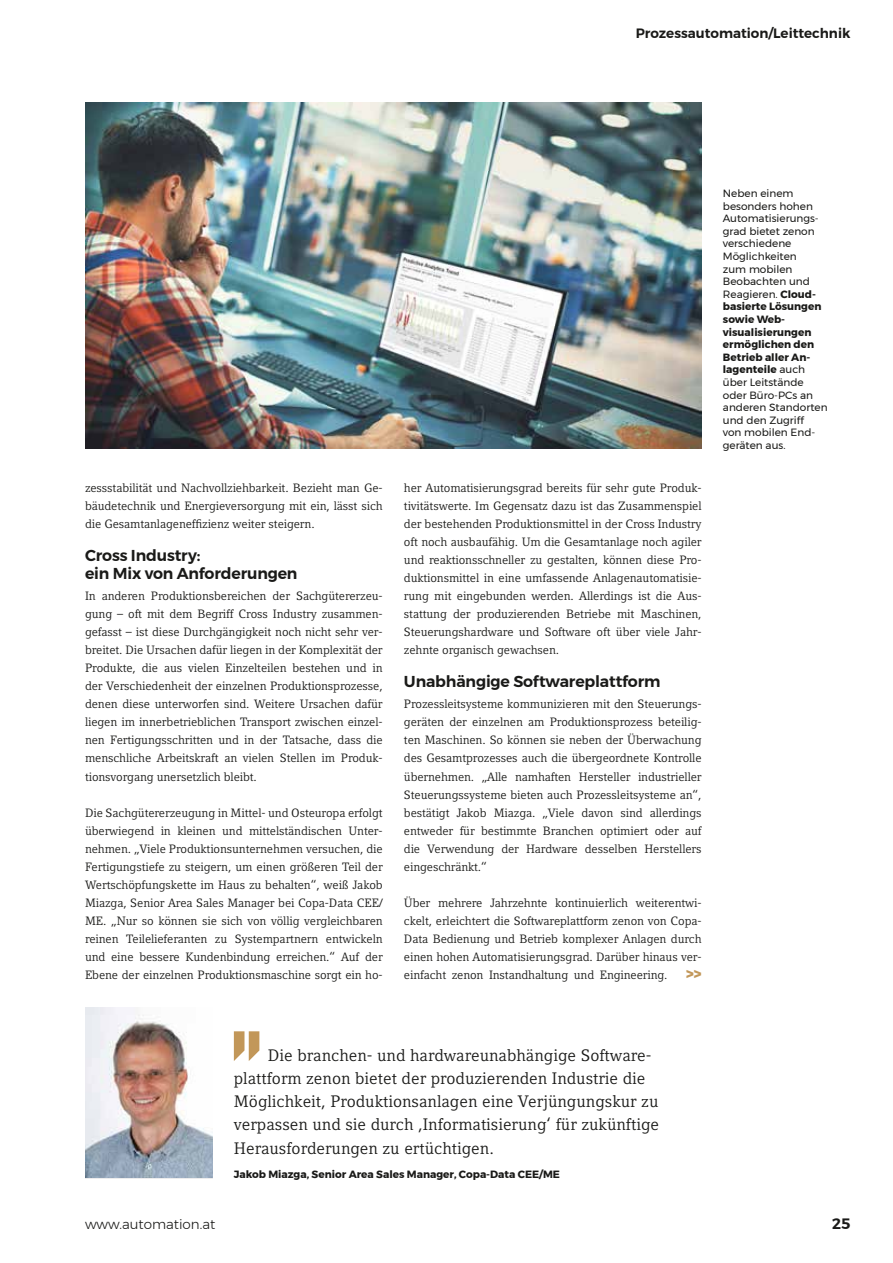
<style>
.page{position:relative;width:893px;height:1263px;background:#fff}
.page>*{position:absolute;margin:0;border:0;box-sizing:border-box;transform-origin:0 0}
.t1{font:16.5px/23.1px "Compatil Letter LT Pro";color:#1a1a18}
.t2{font:600 15.75px/18px "Montserrat";letter-spacing:-.01em;color:#1a1a18}
.t3{font:600 15px "Montserrat";color:#1a1a18}
.t4{font:900 15px "Montserrat";color:#c29759}
.t5{font:600 13.5px "Montserrat";color:#1a1a18}
.t6{font:300 13.5px "Montserrat";color:#1a1a18}
.t7{font:12px/18px "Compatil Letter LT Pro";letter-spacing:-.01em;color:#1a1a18;text-align:justify}
.t8{font:10.5px/12.6px "Montserrat";color:#1a1a18}
.t9{font:700 10.5px "Montserrat";color:#1a1a18}
.s1{font-weight:700}
</style>
<div class="page">
<svg style="left:234px;top:1031px;width:25px;height:30px"></svg>
<img style="left:85px;top:1008px;width:128px;height:170px">
<img style="left:85px;top:102px;width:617px;height:347px">
<p class="t5" style="left:636px;top:23px;width:216px">Prozessautomation/Leittechnik</p>
<p class="t7" style="left:85px;top:479px;width:299px">zessstabilität und Nachvollziehbarkeit. Bezieht man Ge&shy;bäudetechnik und Energieversorgung mit ein, lässt sich die Gesamtanlageneffizienz weiter steigern.</p>
<h2 class="t2" style="left:85px;top:546px;width:214px">Cross Industry:<br>ein Mix von Anforderungen</h2>
<p class="t7" style="left:85px;top:587px;width:299px">In anderen Produktionsbereichen der Sachgütererzeu&shy;gung – oft mit dem Begriff Cross Industry zusammen&shy;gefasst – ist diese Durchgängigkeit noch nicht sehr ver&shy;breitet. Die Ursachen dafür liegen in der Komplexität der Produkte, die aus vielen Einzelteilen bestehen und in der Verschiedenheit der einzelnen Produktionsprozesse, denen diese unterworfen sind. Weitere Ursachen dafür liegen im innerbetrieblichen Transport zwischen einzel&shy;nen Fertigungsschritten und in der Tatsache, dass die menschliche Arbeitskraft an vielen Stellen im Produk&shy;tionsvorgang unersetzlich bleibt.</p>
<p class="t7" style="left:85px;top:803px;width:299px">Die Sachgütererzeugung in Mittel- und Osteuropa erfolgt überwiegend in kleinen und mittelständischen Unter&shy;nehmen. „Viele Produktionsunternehmen versuchen, die Fertigungstiefe zu steigern, um einen größeren Teil der Wertschöpfungskette im Haus zu behalten“, weiß Jakob Miazga, Senior Area Sales Manager bei Copa-Data CEE/ ME. „Nur so können sie sich von völlig vergleichbaren reinen Teilelieferanten zu Systempartnern entwickeln und eine bessere Kundenbindung erreichen.“ Auf der Ebene der einzelnen Produktionsmaschine sorgt ein ho-</p>
<p class="t7" style="left:404px;top:479px;width:299px">her Automatisierungsgrad bereits für sehr gute Produk&shy;tivitätswerte. Im Gegensatz dazu ist das Zusammenspiel der bestehenden Produktionsmittel in der Cross Industry oft noch ausbaufähig. Um die Gesamtanlage noch agiler und reaktionsschneller zu gestalten, können diese Pro&shy;duktionsmittel in eine umfassende Anlagenautomatisie&shy;rung mit eingebunden werden. Allerdings ist die Aus&shy;stattung der produzierenden Betriebe mit Maschinen, Steuerungshardware und Software oft über viele Jahr&shy;zehnte organisch gewachsen.</p>
<h2 class="t2" style="left:404px;top:673px;width:258px">Unabhängige Softwareplattform</h2>
<p class="t7" style="left:404px;top:695px;width:299px">Prozessleitsysteme kommunizieren mit den Steuerungs&shy;geräten der einzelnen am Produktionsprozess beteilig&shy;ten Maschinen. So können sie neben der Überwachung des Gesamtprozesses auch die übergeordnete Kontrolle übernehmen. „Alle namhaften Hersteller industrieller Steuerungssysteme bieten auch Prozessleitsysteme an“, bestätigt Jakob Miazga. „Viele davon sind allerdings entweder für bestimmte Branchen optimiert oder auf die Verwendung der Hardware desselben Herstellers eingeschränkt.“</p>
<p class="t7" style="left:404px;top:894px;width:299px">Über mehrere Jahrzehnte kontinuierlich weiterentwi&shy;ckelt, erleichtert die Softwareplattform zenon von Copa-Data Bedienung und Betrieb komplexer Anlagen durch einen hohen Automatisierungsgrad. Darüber hinaus ver&shy;einfacht zenon Instandhaltung und Engineering.</p>
<p class="t4" style="left:686px;top:961px;width:17px">&gt;&gt;</p>
<p class="t8" style="left:723px;top:187px;width:106px">Neben einem besonders hohen<br>Automatisierungs&shy;grad bietet zenon verschiedene<br>Möglichkeiten<br>zum mobilen<br>Beobachten und<br>Reagieren. <span class="s1">Cloud&shy;basierte Lösungen sowie Web&shy;visualisierungen ermöglichen den<br>Betrieb aller An&shy;lagenteile</span> auch über Leitstände oder Büro-PCs an anderen Standorten und den Zugriff<br>von mobilen End&shy;geräten aus.</p>
<p class="t1" style="left:234px;top:1044px;width:427px;text-indent:34px">Die branchen- und hardwareunabhängige Software&shy;plattform zenon bietet der produzierenden Industrie die Möglichkeit, Produktionsanlagen eine Verjüngungskur zu verpassen und sie durch ‚Informatisierung‘ für zukünftige Herausforderungen zu ertüchtigen.</p>
<p class="t9" style="left:234px;top:1166px;width:328px">Jakob Miazga, Senior Area Sales Manager, Copa-Data CEE/ME</p>
<p class="t6" style="left:85px;top:1214px;width:132px">www.automation.at</p>
<p class="t3" style="left:832px;top:1212px;width:20px">25</p>
</div>
